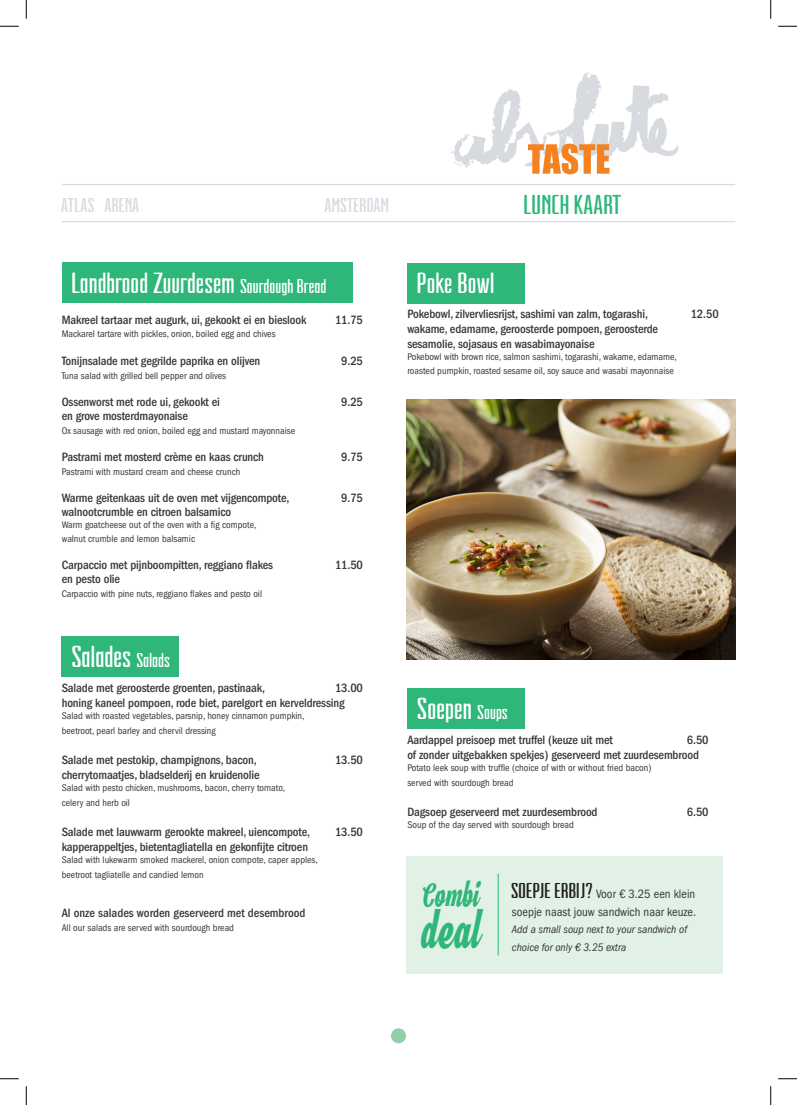
<style>
.page{position:relative;width:797px;height:1105px;background:#fff}
.page>*{position:absolute;margin:0;border:0;box-sizing:border-box;transform-origin:0 0}
.NL_BROOD{font:46.38px "Hamster";color:#2eb779}
.NL_BROOD-2{font:31.25px "Hamster";color:#2eb779}
.t1{font:700 24.75px "GRANDFINALE";color:#fff}
.t2{font:700 23.75px "GRANDFINALE";color:#fff}
.t3{font:700 22.25px "GRANDFINALE";color:#2eb779}
.t4{font:700 16.25px "GRANDFINALE";color:#d7dbe0}
.NL_BROOD-3{font:500 condensed 12.5px "ITC Franklin Gothic Std";letter-spacing:-.01em;color:#383839}
.NL_BROOD-4{font:condensed 12.5px/17.5px "ITC Franklin Gothic Std";color:#383839}
.NL_BROOD-5{font:italic condensed 11.25px/17.5px "Franklin Gothic LT";color:#383839}
.NL_BROOD-6{font:condensed 10px "ITC Franklin Gothic Std";color:#383839}
.s1{font-size:16.25px}
.s2{font-family:"GRANDFINALE";font-weight:700;font-stretch:normal;font-size:17.5px;color:#231f20}
</style>
<div class="page">
<img style="left:406px;top:400px;width:329px;height:260px">
<div style="left:62px;top:636px;width:117px;height:41px;background:#2eb779"></div>
<div style="left:407px;top:688px;width:117px;height:41px;background:#2eb779"></div>
<div style="left:62px;top:263px;width:290px;height:40px;background:#2eb779"></div>
<div style="left:391px;top:1028px;width:15px;height:15px;background:#90cfa9;border-radius:50%"></div>
<svg style="left:450px;top:72px;width:228px;height:102px"></svg>
<div style="left:407px;top:263px;width:117px;height:41px;background:#2eb779"></div>
<hr style="left:62px;top:184px;width:673px;height:1px;background:#d7dbe0">
<hr style="left:62px;top:221px;width:673px;height:1px;background:#d7dbe0">
<div style="left:406px;top:856px;width:317px;height:117px;background:#e1f1e6"></div>
<hr style="left:498px;top:874px;width:1px;height:81px;background:#2eb779">
<svg style="left:0;top:25px;width:19px;height:2px"></svg>
<svg style="left:778px;top:25px;width:19px;height:2px"></svg>
<svg style="left:0;top:1078px;width:19px;height:1px"></svg>
<svg style="left:778px;top:1078px;width:19px;height:1px"></svg>
<svg style="left:25px;top:0;width:2px;height:19px"></svg>
<svg style="left:25px;top:1086px;width:2px;height:19px"></svg>
<svg style="left:770px;top:0;width:1px;height:19px"></svg>
<svg style="left:770px;top:1086px;width:1px;height:19px"></svg>
<p class="t4" style="left:62px;top:197px;width:80px">ATLAS ARENA</p>
<p class="t4" style="left:325px;top:197px;width:66px">AMSTERDAM</p>
<p class="t3" style="left:524px;top:194px;width:100px">LUNCH KAART</p>
<p class="t2" style="left:72px;top:271px;width:256px">Landbrood Zuurdesem <span class="s1">Sourdough Bread</span></p>
<p class="NL_BROOD-3" style="left:62px;top:312px;width:246px">Makreel tartaar met augurk, ui, gekookt ei en bieslook</p>
<p class="NL_BROOD-3" style="left:335px;top:312px;width:30px">11.75</p>
<p class="NL_BROOD-6" style="left:62px;top:328px;width:215px">Mackarel tartare with pickles, onion, boiled egg and chives</p>
<p class="NL_BROOD-3" style="left:62px;top:354px;width:200px">Tonijnsalade met gegrilde paprika en olijven</p>
<p class="NL_BROOD-3" style="left:341px;top:354px;width:23px">9.25</p>
<p class="NL_BROOD-6" style="left:62px;top:370px;width:166px">Tuna salad with grilled bell pepper and olives</p>
<p class="NL_BROOD-3" style="left:62px;top:395px;width:160px">Ossenworst met rode ui, gekookt ei</p>
<p class="NL_BROOD-3" style="left:341px;top:395px;width:23px">9.25</p>
<p class="NL_BROOD-3" style="left:62px;top:409px;width:128px">en grove mosterdmayonaise</p>
<p class="NL_BROOD-6" style="left:62px;top:425px;width:235px">Ox sausage with red onion, boiled egg and mustard mayonnaise</p>
<p class="NL_BROOD-3" style="left:62px;top:450px;width:204px">Pastrami met mosterd crème en kaas crunch</p>
<p class="NL_BROOD-3" style="left:341px;top:450px;width:23px">9.75</p>
<p class="NL_BROOD-6" style="left:62px;top:466px;width:180px">Pastrami with mustard cream and cheese crunch</p>
<p class="NL_BROOD-3" style="left:62px;top:491px;width:229px">Warme geitenkaas uit de oven met vijgencompote,</p>
<p class="NL_BROOD-3" style="left:341px;top:491px;width:23px">9.75</p>
<p class="NL_BROOD-3" style="left:62px;top:505px;width:171px">walnootcrumble en citroen balsamico</p>
<p class="NL_BROOD-6" style="left:62px;top:519px;width:196px">Warm goatcheese out of the oven with a fig compote,</p>
<p class="NL_BROOD-6" style="left:62px;top:533px;width:135px">walnut crumble and lemon balsamic</p>
<p class="NL_BROOD-3" style="left:62px;top:558px;width:213px">Carpaccio met pijnboompitten, reggiano flakes</p>
<p class="NL_BROOD-3" style="left:335px;top:558px;width:30px">11.50</p>
<p class="NL_BROOD-3" style="left:62px;top:572px;width:60px">en pesto olie</p>
<p class="NL_BROOD-6" style="left:62px;top:588px;width:202px">Carpaccio with pine nuts, reggiano flakes and pesto oil</p>
<p class="t1" style="left:72px;top:644px;width:100px">Salades <span class="s1">Salads</span></p>
<p class="NL_BROOD-3" style="left:62px;top:681px;width:205px">Salade met geroosterde groenten, pastinaak,</p>
<p class="NL_BROOD-3" style="left:335px;top:681px;width:30px">13.00</p>
<p class="NL_BROOD-3" style="left:62px;top:696px;width:284px">honing kaneel pompoen, rode biet, parelgort en kerveldressing</p>
<p class="NL_BROOD-6" style="left:62px;top:710px;width:244px">Salad with roasted vegetables, parsnip, honey cinnamon pumpkin,</p>
<p class="NL_BROOD-6" style="left:62px;top:725px;width:156px">beetroot, pearl barley and chervil dressing</p>
<p class="NL_BROOD-3" style="left:62px;top:753px;width:196px">Salade met pestokip, champignons, bacon,</p>
<p class="NL_BROOD-3" style="left:335px;top:753px;width:30px">13.50</p>
<p class="NL_BROOD-3" style="left:62px;top:768px;width:199px">cherrytomaatjes, bladselderij en kruidenolie</p>
<p class="NL_BROOD-6" style="left:62px;top:782px;width:225px">Salad with pesto chicken, mushrooms, bacon, cherry tomato,</p>
<p class="NL_BROOD-6" style="left:62px;top:797px;width:70px">celery and herb oil</p>
<p class="NL_BROOD-3" style="left:62px;top:825px;width:250px">Salade met lauwwarm gerookte makreel, uiencompote,</p>
<p class="NL_BROOD-3" style="left:335px;top:825px;width:30px">13.50</p>
<p class="NL_BROOD-3" style="left:62px;top:840px;width:248px">kapperappeltjes, bietentagliatella en gekonfijte citroen</p>
<p class="NL_BROOD-6" style="left:62px;top:854px;width:258px">Salad with lukewarm smoked mackerel, onion compote, caper apples,</p>
<p class="NL_BROOD-6" style="left:62px;top:869px;width:143px">beetroot tagliatelle and candied lemon</p>
<p class="NL_BROOD-3" style="left:62px;top:906px;width:245px">Al onze salades worden geserveerd met desembrood</p>
<p class="NL_BROOD-6" style="left:62px;top:922px;width:174px">All our salads are served with sourdough bread</p>
<p class="t2" style="left:418px;top:271px;width:79px">Poke Bowl</p>
<p class="NL_BROOD-3" style="left:407px;top:307px;width:242px">Pokebowl, zilvervliesrijst, sashimi van zalm, togarashi,</p>
<p class="NL_BROOD-3" style="left:690px;top:307px;width:30px">12.50</p>
<p class="NL_BROOD-3" style="left:407px;top:322px;width:252px">wakame, edamame, geroosterde pompoen, geroosterde</p>
<p class="NL_BROOD-3" style="left:407px;top:337px;width:189px">sesamolie, sojasaus en wasabimayonaise</p>
<p class="NL_BROOD-6" style="left:407px;top:351px;width:271px">Pokebowl with brown rice, salmon sashimi, togarashi, wakame, edamame,</p>
<p class="NL_BROOD-6" style="left:407px;top:365px;width:268px">roasted pumpkin, roasted sesame oil, soy sauce and wasabi mayonnaise</p>
<p class="t1" style="left:418px;top:696px;width:92px">Soepen <span class="s1">Soups</span></p>
<p class="NL_BROOD-3" style="left:407px;top:733px;width:207px">Aardappel preisoep met truffel (keuze uit met</p>
<p class="NL_BROOD-3" style="left:687px;top:733px;width:23px">6.50</p>
<p class="NL_BROOD-3" style="left:407px;top:748px;width:293px">of zonder uitgebakken spekjes) geserveerd met zuurdesembrood</p>
<p class="NL_BROOD-6" style="left:407px;top:762px;width:245px">Potato leek soup with truffle (choice of with or without fried bacon)</p>
<p class="NL_BROOD-6" style="left:407px;top:777px;width:108px">served with sourdough bread</p>
<p class="NL_BROOD-3" style="left:407px;top:805px;width:192px">Dagsoep geserveerd met zuurdesembrood</p>
<p class="NL_BROOD-3" style="left:687px;top:805px;width:23px">6.50</p>
<p class="NL_BROOD-6" style="left:407px;top:819px;width:168px">Soup of the day served with sourdough bread</p>
<p class="NL_BROOD-2" style="left:420px;top:876px;width:60px">Combi</p>
<p class="NL_BROOD" style="left:420px;top:902px;width:61px">deal</p>
<p class="NL_BROOD-4" style="left:512px;top:885px;width:185px"><span class="s2">SOEPJE ERBIJ?</span> Voor € 3.25 een klein soepje naast jouw sandwich naar keuze.</p>
<p class="NL_BROOD-5" style="left:512px;top:921px;width:177px">Add a small soup next to your sandwich of choice for only € 3.25 extra</p>
</div>
